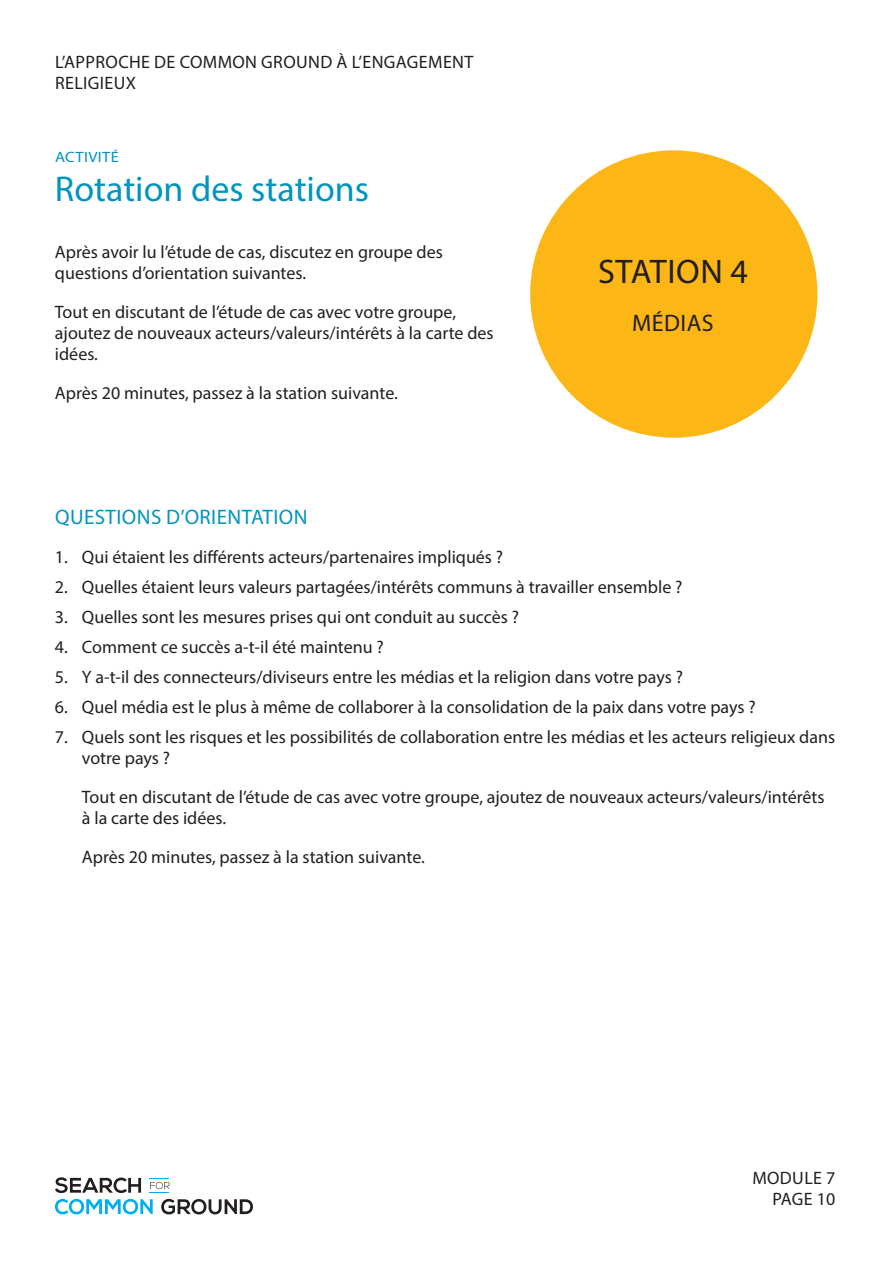
<style>
.page{position:relative;width:893px;height:1263px;background:#fff}
.page>*{position:absolute;margin:0;border:0;box-sizing:border-box;transform-origin:0 0}
.Heading_2{font:36px "Myriad Pro";color:#0094c0}
.Heading_3{font:34.2px "Myriad Pro";letter-spacing:.02em;color:#231f20}
.Heading_3-2{font:24px "Myriad Pro";letter-spacing:.02em;color:#231f20}
.Heading_3-3{font:21px "Myriad Pro";letter-spacing:.02em;color:#0094c0}
.Indented_facilitator{font:18px/21px "Myriad Pro";color:#231f20}
.Indented_facilitator-2{font:18px/21px "Myriad Pro";letter-spacing:.02em;color:#231f20}
.Heading_4{font:15px "Myriad Pro";letter-spacing:.02em;color:#0094c0;scale:1.1 1}
</style>
<div class="page">
<svg style="left:55px;top:1177px;width:86px;height:16px"></svg>
<svg style="left:55px;top:1199px;width:98px;height:15px"></svg>
<svg style="left:161px;top:1199px;width:92px;height:15px"></svg>
<svg style="left:150px;top:1178px;width:20px;height:15px"></svg>
<div style="left:530px;top:150px;width:287px;height:288px;background:#fcb616;border-radius:50%"></div>
<p class="Indented_facilitator-2" style="left:55px;top:51px;width:420px">L’APPROCHE DE COMMON GROUND À L’ENGAGEMENT<br>RELIGIEUX</p>
<p class="Heading_4" style="left:55px;top:147px;width:59px">ACTIVITÉ</p>
<p class="Heading_2" style="left:55px;top:166px;width:316px">Rotation des stations</p>
<p class="Indented_facilitator" style="left:55px;top:241px;width:389px">Après avoir lu l’étude de cas, discutez en groupe des questions d’orientation suivantes.</p>
<p class="Indented_facilitator" style="left:55px;top:301px;width:440px">Tout en discutant de l’étude de cas avec votre groupe, ajoutez de nouveaux acteurs/valeurs/intérêts à la carte des idées.</p>
<p class="Indented_facilitator" style="left:55px;top:382px;width:344px">Après 20 minutes, passez à la station suivante.</p>
<p class="Heading_3" style="left:598px;top:250px;width:152px">STATION 4</p>
<p class="Heading_3-2" style="left:632px;top:308px;width:83px">MÉDIAS</p>
<p class="Heading_3-3" style="left:55px;top:504px;width:254px">QUESTIONS D’ORIENTATION</p>
<p class="Indented_facilitator" style="left:55px;top:546px;width:450px">1. Qui étaient les différents acteurs/partenaires impliqués ?</p>
<p class="Indented_facilitator" style="left:55px;top:576px;width:629px">2. Quelles étaient leurs valeurs partagées/intérêts communs à travailler ensemble ?</p>
<p class="Indented_facilitator" style="left:55px;top:606px;width:466px">3. Quelles sont les mesures prises qui ont conduit au succès ?</p>
<p class="Indented_facilitator" style="left:55px;top:636px;width:330px">4. Comment ce succès a-t-il été maintenu ?</p>
<p class="Indented_facilitator" style="left:55px;top:666px;width:630px">5. Y a-t-il des connecteurs/diviseurs entre les médias et la religion dans votre pays ?</p>
<p class="Indented_facilitator" style="left:55px;top:696px;width:702px">6. Quel média est le plus à même de collaborer à la consolidation de la paix dans votre pays ?</p>
<p class="Indented_facilitator" style="left:82px;top:726px;width:755px;text-indent:-27px">7. Quels sont les risques et les possibilités de collaboration entre les médias et les acteurs religieux dans votre pays ?</p>
<p class="Indented_facilitator" style="left:82px;top:786px;width:744px">Tout en discutant de l’étude de cas avec votre groupe, ajoutez de nouveaux acteurs/valeurs/intérêts à la carte des idées.</p>
<p class="Indented_facilitator" style="left:82px;top:846px;width:344px">Après 20 minutes, passez à la station suivante.</p>
<p class="Indented_facilitator" style="left:752px;top:1167px;width:27px">Module</p>
<p class="Indented_facilitator" style="left:772px;top:1167px;width:64px;text-align:right">7<br>PAGE 10</p>
</div>
